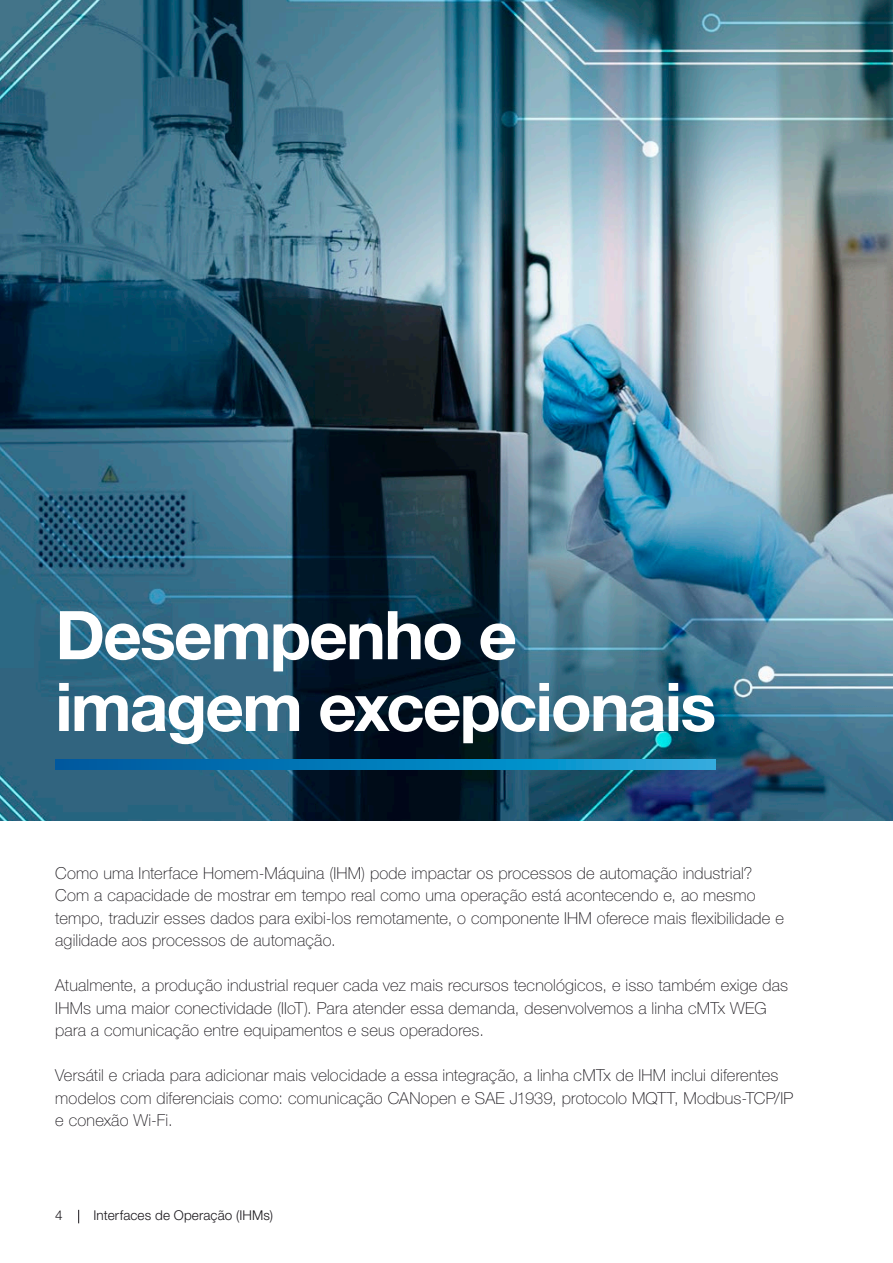
<style>
.page{position:relative;width:893px;height:1263px;background:#fff}
.page>*{position:absolute;margin:0;border:0;box-sizing:border-box;transform-origin:0 0}
.t1{font:700 67.2px/71.8px "Helvetica Neue LT Pro";letter-spacing:-.03em;color:#fff}
.t2{font:100 16.5px/22.5px "Helvetica Neue LT Pro";letter-spacing:.01em;color:#1a171c}
.t3{font:300 13.5px "Helvetica Neue LT Pro";letter-spacing:.01em;color:#1a171c}
</style>
<div class="page">
<svg style="left:78px;top:1210px;width:1px;height:13px"></svg>
<img style="left:0;top:0;width:893px;height:821px">
<svg style="left:55px;top:760px;width:661px;height:10px;background:#0780bd"></svg>
<h1 class="t1" style="left:55px;top:597px;width:663px">Desempenho e imagem excepcionais</h1>
<p class="t2" style="left:55px;top:861px;width:730px">Como uma Interface Homem-Máquina (IHM) pode impactar os processos de automação industrial?<br>Com a capacidade de mostrar em tempo real como uma operação está acontecendo e, ao mesmo tempo, traduzir esses dados para exibi-los remotamente, o componente IHM oferece mais flexibilidade e agilidade aos processos de automação.</p>
<p class="t2" style="left:55px;top:974px;width:734px">Atualmente, a produção industrial requer cada vez mais recursos tecnológicos, e isso também exige das<br>IHMs uma maior conectividade (IIoT). Para atender essa demanda, desenvolvemos a linha cMTx WEG para a comunicação entre equipamentos e seus operadores.</p>
<p class="t2" style="left:55px;top:1064px;width:739px">Versátil e criada para adicionar mais velocidade a essa integração, a linha cMTx de IHM inclui diferentes modelos com diferenciais como: comunicação CANopen e SAE J1939, protocolo MQTT, Modbus-TCP/IP e conexão Wi-Fi.</p>
<p class="t3" style="left:55px;top:1207px;width:9px">4</p>
<p class="t3" style="left:94px;top:1207px;width:181px">Interfaces de Operação (IHMs)</p>
</div>
